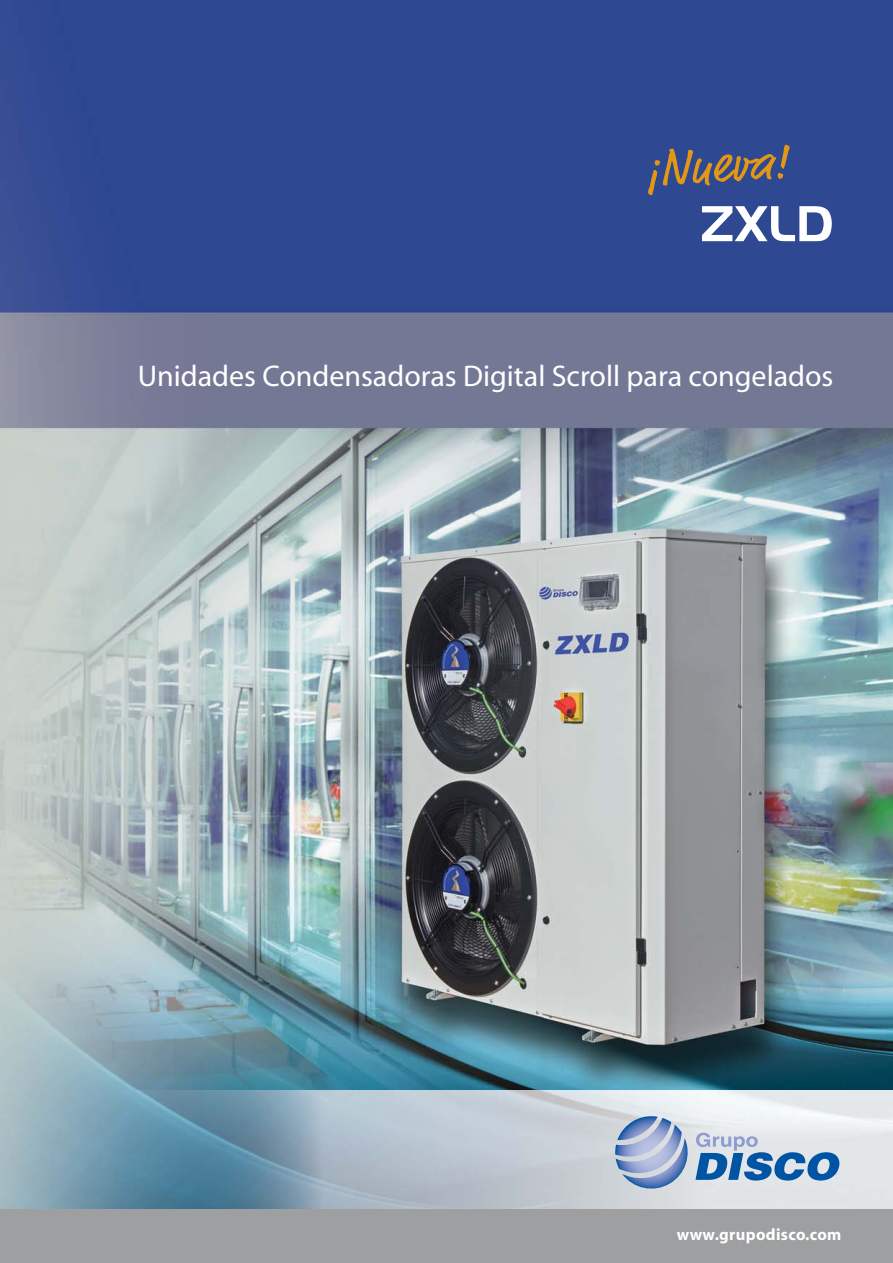
<style>
.page{position:relative;width:893px;height:1263px;background:#fff}
.page>*{position:absolute;margin:0;border:0;box-sizing:border-box;transform-origin:0 0}
.t1{font:700 52.5px "Handel Got D";color:#fff}
.t2{font:51px "Market OT";color:#e29717}
.t3{font:30px "Myriad";color:#fff}
.t4{font:700 16.5px "Myriad";letter-spacing:.02em;color:#fff}
</style>
<div class="page">
<img style="left:0;top:0;width:893px;height:1091px">
<img style="left:0;top:1091px;width:893px;height:118px">
<div style="left:0;top:1209px;width:893px;height:54px;background:#9d9fa1"></div>
<svg style="left:615px;top:1116px;width:225px;height:77px;background:#acc0d8"></svg>
<h2 class="t2" style="left:641px;top:138px;width:147px;rotate:-3deg">¡Nueva!</h2>
<h1 class="t1" style="left:700px;top:194px;width:135px">ZXLD</h1>
<p class="t3" style="left:138px;top:365px;width:697px">Unidades Condensadoras Digital Scroll para congelados</p>
<p class="t4" style="left:677px;top:1228px;width:166px">www.grupodisco.com</p>
</div>
